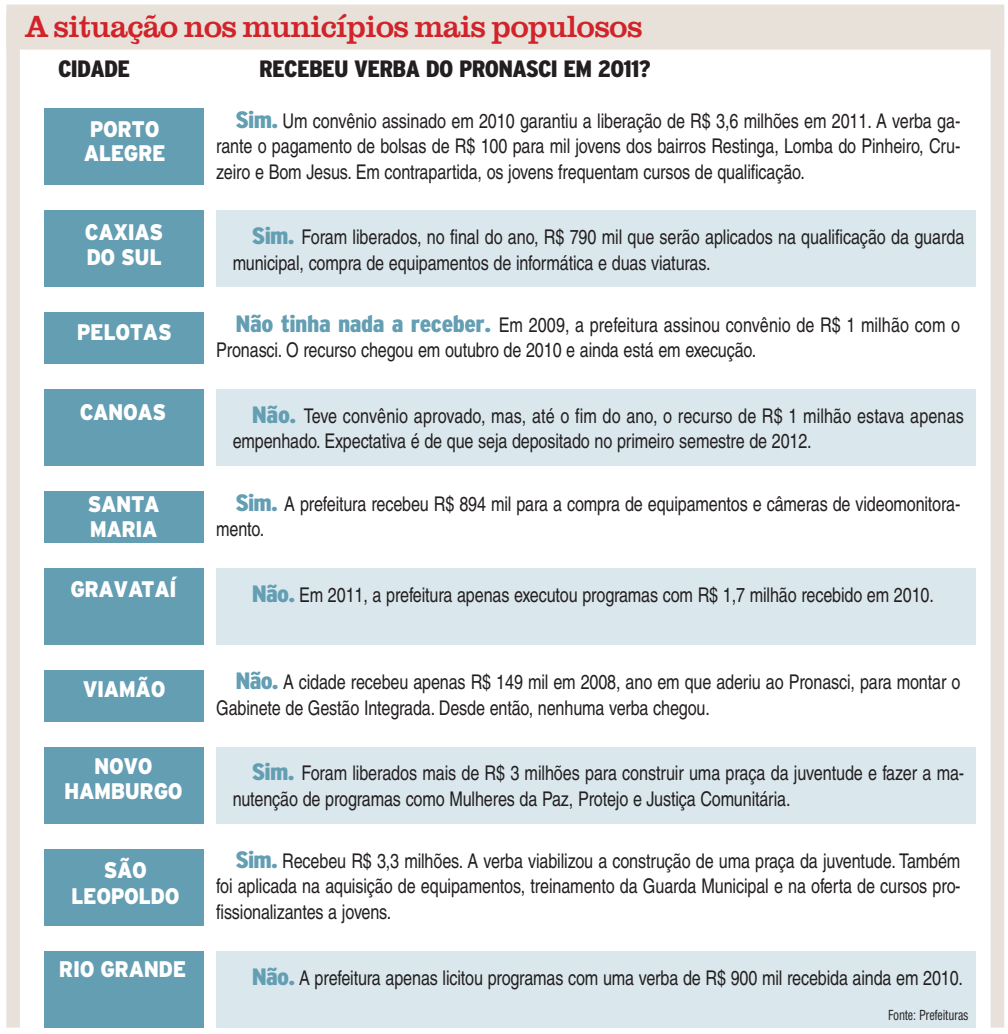
<style>
.page{position:relative;width:1008px;height:1034px;background:#fff}
.page>*{position:absolute;margin:0;border:0;box-sizing:border-box;transform-origin:0 0}
.D01_PONTO_TITULO{font:31.5px "Clarendon BT";letter-spacing:-.025em;color:#d1232a}
.A13_CORPO_DE_TEXTO{font:900 condensed 23.62px "Interstate";letter-spacing:-.03em;color:#231f20;scale:1.07 1}
.D02_PONTO_SUBTITULO{font:900 22.5px/25.4px "Interstate";letter-spacing:-.02em;color:#fff;scale:.9 1}
.A13_CORPO_DE_TEXTO-2{font:20.25px/25.4px "Helvetica";letter-spacing:-.01em;color:#231f20;scale:.8 1}
.D05_PONTO_FONTE{font:13.5px "Helvetica Con";letter-spacing:-.02em;color:#231f20;scale:.9 1}
.s1{font-family:"Interstate";font-weight:900;font-stretch:condensed;font-size:23.62px;color:#649eb3}
</style>
<div class="page">
<div style="left:44px;top:108px;width:159px;height:77px;background:#649eb3"></div>
<div style="left:44px;top:210px;width:159px;height:77px;background:#649eb3"></div>
<div style="left:44px;top:313px;width:159px;height:51px;background:#649eb3"></div>
<div style="left:44px;top:389px;width:159px;height:77px;background:#649eb3"></div>
<div style="left:44px;top:491px;width:159px;height:51px;background:#649eb3"></div>
<div style="left:44px;top:568px;width:159px;height:76px;background:#649eb3"></div>
<div style="left:44px;top:670px;width:159px;height:51px;background:#649eb3"></div>
<div style="left:44px;top:746px;width:159px;height:77px;background:#649eb3"></div>
<div style="left:44px;top:950px;width:159px;height:77px;background:#649eb3"></div>
<div style="left:216px;top:210px;width:759px;height:77px;background:#dae7ed"></div>
<div style="left:6px;top:5px;width:998px;height:45px;background:#e7e1d9"></div>
<div style="left:6px;top:12px;width:14px;height:1015px;background:#e7e1d9"></div>
<div style="left:990px;top:6px;width:14px;height:1021px;background:#e7e1d9"></div>
<div style="left:216px;top:389px;width:759px;height:77px;background:#dae7ed"></div>
<div style="left:216px;top:568px;width:759px;height:76px;background:#dae7ed"></div>
<div style="left:216px;top:746px;width:759px;height:77px;background:#dae7ed"></div>
<div style="left:216px;top:950px;width:759px;height:77px;background:#dae7ed"></div>
<div style="left:44px;top:848px;width:159px;height:77px;background:#649eb3"></div>
<p class="D01_PONTO_TITULO" style="left:26px;top:7px;width:619px">A situação nos municípios mais populosos</p>
<p class="A13_CORPO_DE_TEXTO" style="left:58px;top:55px;width:69px">CIDADE</p>
<p class="A13_CORPO_DE_TEXTO" style="left:259px;top:55px;width:367px">RECEBEU VERBA DO PRONASCI EM 2011?</p>
<p class="D02_PONTO_SUBTITULO" style="left:84px;top:116px;width:93px;line-height:24.8px">PORTO<br>ALEGRE</p>
<p class="A13_CORPO_DE_TEXTO-2" style="left:216px;top:108px;width:932px;text-align:justify;text-indent:19px"><span class="s1">Sim.</span> Um convênio assinado em 2010 garantiu a liberação de R$ 3,6 milhões em 2011. A verba ga&shy;rante o pagamento de bolsas de R$ 100 para mil jovens dos bairros Restinga, Lomba do Pinheiro, Cru&shy;zeiro e Bom Jesus. Em contrapartida, os jovens frequentam cursos de qualificação.</p>
<p class="D02_PONTO_SUBTITULO" style="left:85px;top:219px;width:89px">CAXIAS<br>DO SUL</p>
<p class="A13_CORPO_DE_TEXTO-2" style="left:233px;top:224px;width:916px;text-indent:19px"><span class="s1">Sim.</span> Foram liberados, no final do ano, R$ 790 mil que serão aplicados na qualificação da guarda municipal, compra de equipamentos de informática e duas viaturas.</p>
<p class="D02_PONTO_SUBTITULO" style="left:77px;top:319px;width:107px">PELOTAS</p>
<p class="A13_CORPO_DE_TEXTO-2" style="left:216px;top:312px;width:931px;text-indent:19px"><span class="s1">Não tinha nada a receber.</span> Em 2009, a prefeitura assinou convênio de R$ 1 milhão com o<br>Pronasci. O recurso chegou em outubro de 2010 e ainda está em execução.</p>
<p class="D02_PONTO_SUBTITULO" style="left:80px;top:399px;width:98px">CANOAS</p>
<p class="A13_CORPO_DE_TEXTO-2" style="left:233px;top:403px;width:915px;text-indent:19px"><span class="s1">Não.</span> Teve convênio aprovado, mas, até o fim do ano, o recurso de R$ 1 milhão estava apenas empenhado. Expectativa é de que seja depositado no primeiro semestre de 2012.</p>
<p class="D02_PONTO_SUBTITULO" style="left:88px;top:491px;width:80px;line-height:24.8px">SANTA<br>MARIA</p>
<p class="A13_CORPO_DE_TEXTO-2" style="left:216px;top:490px;width:932px;text-indent:19px"><span class="s1">Sim.</span> A prefeitura recebeu R$ 894 mil para a compra de equipamentos e câmeras de videomonitora&shy;mento.</p>
<p class="D02_PONTO_SUBTITULO" style="left:70px;top:576px;width:119px">GRAVATAÍ</p>
<p class="A13_CORPO_DE_TEXTO-2" style="left:252px;top:581px;width:854px"><span class="s1">Não.</span> Em 2011, a prefeitura apenas executou programas com R$ 1,7 milhão recebido em 2010.</p>
<p class="D02_PONTO_SUBTITULO" style="left:83px;top:676px;width:93px">VIAMÃO</p>
<p class="A13_CORPO_DE_TEXTO-2" style="left:216px;top:669px;width:931px;text-indent:19px"><span class="s1">Não.</span> A cidade recebeu apenas R$ 149 mil em 2008, ano em que aderiu ao Pronasci, para montar o<br>Gabinete de Gestão Integrada. Desde então, nenhuma verba chegou.</p>
<p class="D02_PONTO_SUBTITULO" style="left:64px;top:752px;width:133px;text-align:center">NOVO<br>HAM BURGO</p>
<p class="A13_CORPO_DE_TEXTO-2" style="left:233px;top:760px;width:915px;text-indent:19px"><span class="s1">Sim.</span> Foram liberados mais de R$ 3 milhões para construir uma praça da juventude e fazer a ma&shy;nutenção de programas como Mulheres da Paz, Protejo e Justiça Comunitária.</p>
<p class="A13_CORPO_DE_TEXTO-2" style="left:216px;top:847px;width:932px;text-align:justify;text-indent:19px"><span class="s1">Sim.</span> Recebeu R$ 3,3 milhões. A verba viabilizou a construção de uma praça da juventude. Também foi aplicada na aquisição de equipamentos, treinamento da Guarda Municipal e na oferta de cursos pro&shy;fissionalizantes a jovens.</p>
<p class="D02_PONTO_SUBTITULO" style="left:59px;top:955px;width:143px">RIO GRANDE</p>
<p class="A13_CORPO_DE_TEXTO-2" style="left:252px;top:964px;width:890px"><span class="s1">Não.</span> A prefeitura apenas licitou programas com uma verba de R$ 900 mil recebida ainda em 2010.</p>
<p class="D02_PONTO_SUBTITULO" style="left:71px;top:857px;width:122px;text-align:center">SÃO<br>LEOPOLDO</p>
<p class="D05_PONTO_FONTE" style="left:888px;top:1006px;width:91px">Fonte: Prefeituras</p>
</div>
